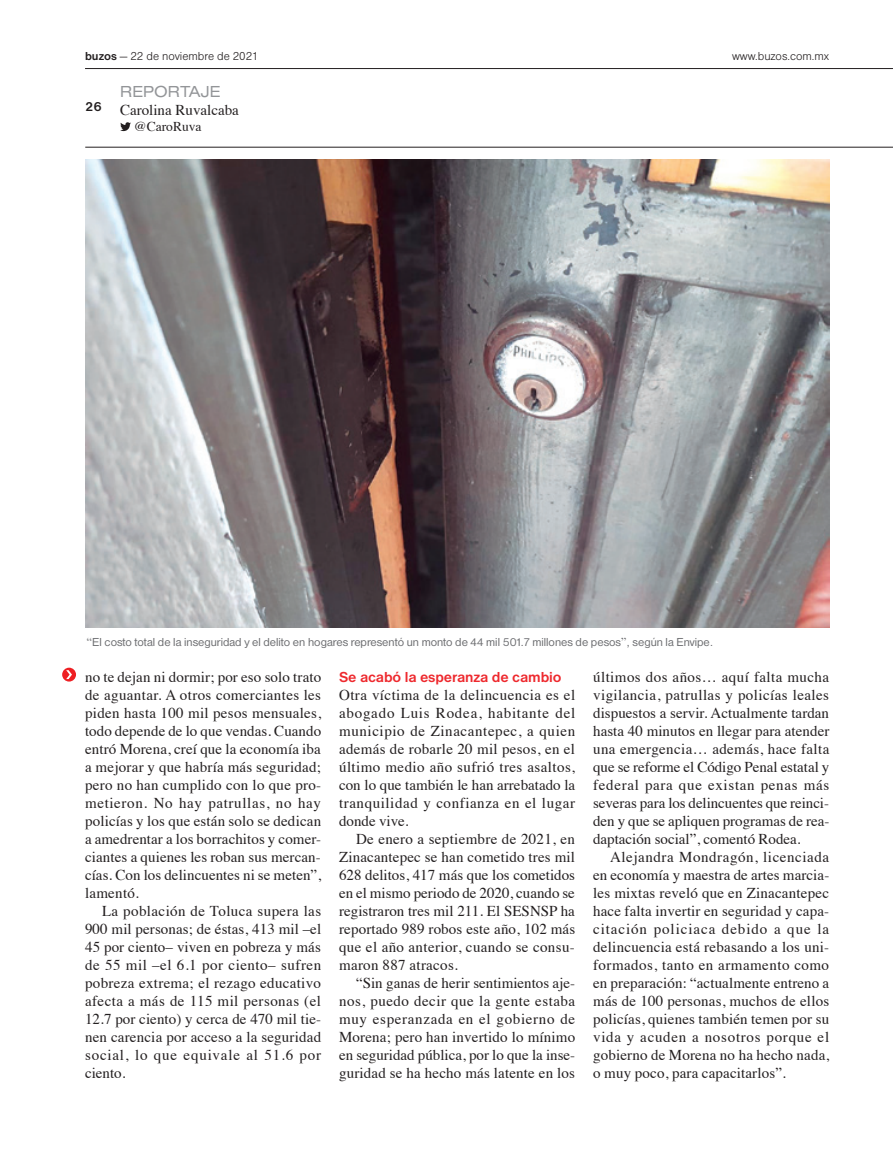
<style>
.page{position:relative;width:893px;height:1149px;background:#fff}
.page>*{position:absolute;margin:0;border:0;box-sizing:border-box;transform-origin:0 0}
.t1{font:16.5px "Nimbus San D Regu Exte";color:#939598}
.t2{font:15px/18px "Times";letter-spacing:.01em;color:#231f20;text-align:justify}
.t3{font:700 15px "Nimbus San D";letter-spacing:-.01em;color:#ee292e}
.t4{font:13.5px "Times";color:#231f20}
.t5{font:700 13.5px "Nimbus Sans DOT";color:#231f20}
.t6{font:12px "Nimbus San D";color:#6c6d70}
.t7{font:12px "Nimbus Sans DOT Ligh";color:#231f20}
.s1{font-family:"Nimbus Sans DOT";font-weight:700}
.s2{font-family:"Times"}
</style>
<div class="page">
<svg style="left:120px;top:122px;width:11px;height:9px"></svg>
<hr style="left:85px;top:68px;width:808px;height:1px;background:#231f20">
<hr style="left:85px;top:147px;width:808px;height:1px;background:#231f20">
<div style="left:62px;top:667px;width:14px;height:14px;background:#ee1f23;border-radius:50%"></div>
<svg style="left:66px;top:670px;width:6px;height:9px"></svg>
<img style="left:85px;top:159px;width:744px;height:468px">
<p class="t7" style="left:85px;top:50px;width:175px"><span class="s1">buzos</span> — 22 de noviembre de 2021</p>
<p class="t7" style="left:732px;top:50px;width:99px">www.buzos.com.mx</p>
<p class="t5" style="left:85px;top:99px;width:18px">26</p>
<p class="t1" style="left:120px;top:82px;width:102px">REPORTAJE</p>
<p class="t2" style="left:120px;top:99px;width:120px">Carolina Ruvalcaba</p>
<p class="t4" style="left:134px;top:114px;width:69px">@CaroRuva</p>
<p class="t6" style="left:87px;top:634px;width:628px"><span class="s2">“</span>El costo total de la inseguridad y el delito en hogares representó un monto de 44 mil 501.7 millones de pesos<span class="s2">ˮ</span>, según la Envipe.</p>
<p class="t2" style="left:85px;top:666px;width:238px">no te dejan ni dormir; por eso solo trato de aguantar. A otros comerciantes les piden hasta 100 mil pesos mensuales, todo depende de lo que vendas. Cuando entró Morena, creí que la economía iba a mejorar y que habría más seguridad; pero no han cumplido con lo que pro&shy;metieron. No hay patrullas, no hay policías y los que están solo se dedican a amedrentar a los borrachitos y comer&shy;ciantes a quienes les roban sus mercan&shy;cías. Con los delincuentes ni se meten”, lamentó.</p>
<p class="t2" style="left:85px;top:900px;width:238px;text-indent:17px">La población de Toluca supera las 900 mil personas; de éstas, 413 mil –el 45 por ciento– viven en pobreza y más de 55 mil –el 6.1 por ciento– sufren pobreza extrema; el rezago educativo afecta a más de 115 mil personas (el 12.7 por ciento) y cerca de 470 mil tie&shy;nen carencia por acceso a la seguridad social, lo que equivale al 51.6 por ciento.</p>
<p class="t3" style="left:339px;top:668px;width:224px">Se acabó la esperanza de cambio</p>
<p class="t2" style="left:339px;top:684px;width:238px">Otra víctima de la delincuencia es el abogado Luis Rodea, habitante del municipio de Zinacantepec, a quien además de robarle 20 mil pesos, en el último medio año sufrió tres asaltos, con lo que también le han arrebatado la tranquilidad y confianza en el lugar donde vive.</p>
<p class="t2" style="left:339px;top:828px;width:238px;text-indent:17px">De enero a septiembre de 2021, en Zinacantepec se han cometido tres mil 628 delitos, 417 más que los cometidos en el mismo periodo de 2020, cuando se registraron tres mil 211. El SESNSP ha reportado 989 robos este año, 102 más que el año anterior, cuando se consu&shy;maron 887 atracos.</p>
<p class="t2" style="left:339px;top:972px;width:238px;text-indent:17px">“Sin ganas de herir sentimientos aje&shy;nos, puedo decir que la gente estaba muy esperanzada en el gobierno de Morena; pero han invertido lo mínimo en seguridad pública, por lo que la inse&shy;guridad se ha hecho más latente en los</p>
<p class="t2" style="left:593px;top:666px;width:238px">últimos dos años… aquí falta mucha vigilancia, patrullas y policías leales dispuestos a servir. Actualmente tardan hasta 40 minutos en llegar para atender una emergencia… además, hace falta que se reforme el Código Penal estatal y federal para que existan penas más severas para los delincuentes que reinci&shy;den y que se apliquen programas de rea&shy;daptación social”, comentó Rodea.</p>
<p class="t2" style="left:593px;top:846px;width:238px;text-indent:17px">Alejandra Mondragón, licenciada en economía y maestra de artes marcia&shy;les mixtas reveló que en Zinacantepec hace falta invertir en seguridad y capa&shy;citación policiaca debido a que la delincuencia está rebasando a los uni&shy;formados, tanto en armamento como en preparación: “actualmente entreno a más de 100 personas, muchos de ellos policías, quienes también temen por su vida y acuden a nosotros porque el gobierno de Morena no ha hecho nada, o muy poco, para capacitarlos”.</p>
</div>
